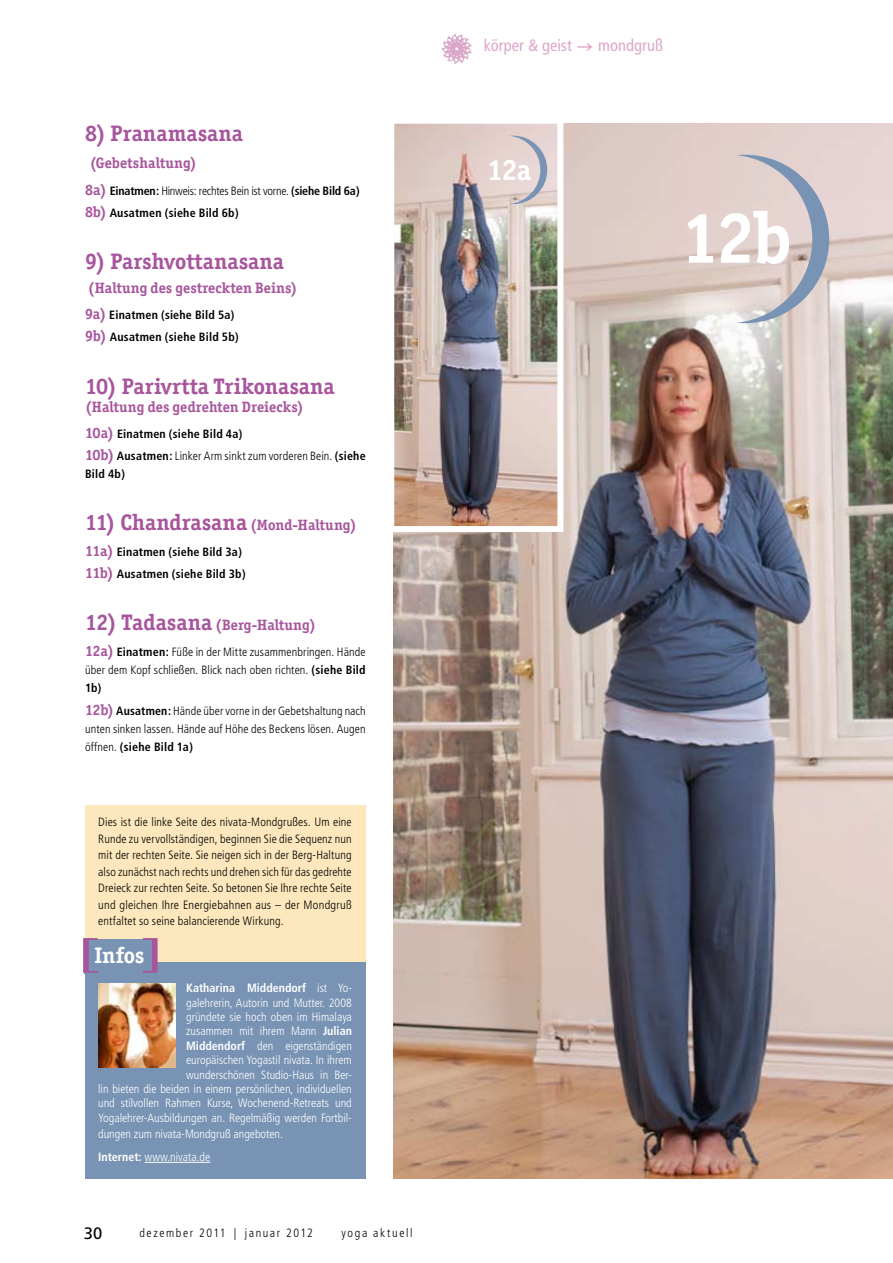
<style>
.page{position:relative;width:893px;height:1263px;background:#fff}
.page>*{position:absolute;margin:0;border:0;box-sizing:border-box;transform-origin:0 0}
.t1{font:700 72.3px "Officina Ser Itc T";color:#fff}
.t2{font:700 29.4px "Officina Ser Itc T";color:#fff}
.t3{font:700 22.5px "Officina Ser Itc T";color:#a8559d}
.t4{font:700 22.5px "Officina Ser Itc T";letter-spacing:-.005em;color:#fff}
.t5{font:condensed 16.5px "Frutiger";color:#dca7ca}
.t6{font:16.5px "Frutiger";color:#000}
.t7{font:700 15px "Officina Ser Itc T";letter-spacing:.005em;color:#a8559d}
.t8{font:300 condensed 12px/16.5px "Frutiger";letter-spacing:.015em;color:#000;text-align:justify}
.t9{font:300 condensed 12px/14.4px "Frutiger";color:#fff;text-align:right}
.t10{font:700 condensed 12px/22.2px "Frutiger";letter-spacing:.015em;color:#000}
.t11{font:300 condensed 12px "Frutiger";letter-spacing:.13em;color:#000}
.t12{font:300 condensed 12px "Frutiger";letter-spacing:.135em;color:#000}
.s1{font-family:"Officina Ser Itc T";font-stretch:normal;font-size:15px;color:#a8559d}
.s2{font-weight:300}
.s3{font-size:15px}
.s4{font-size:22.5px}
.s5{font-family:"Officina Ser Itc T";font-weight:700;font-stretch:normal;font-size:15px;color:#a8559d}
.s6{font-weight:700}
.s7{font-family:"Palatino";font-weight:400;font-stretch:normal}
</style>
<div class="page">
<img style="left:394px;top:123px;width:498px;height:1056px">
<img style="left:393px;top:123px;width:173px;height:412px">
<svg style="left:510px;top:136px;width:37px;height:68px;background:#d1c7cc"></svg>
<div style="left:85px;top:805px;width:280px;height:198px;background:#fde7bc"></div>
<div style="left:85px;top:962px;width:280px;height:217px;background:#7993b4"></div>
<hr style="left:145px;top:1162px;width:65px;height:1px;background:#fff">
<img style="left:98px;top:983px;width:78px;height:85px">
<div style="left:85px;top:940px;width:72px;height:34px;background:#7993b4"></div>
<svg style="left:83px;top:938px;width:15px;height:35px"></svg>
<svg style="left:143px;top:938px;width:15px;height:35px"></svg>
<svg style="left:736px;top:155px;width:93px;height:168px;background:#cdc5c8"></svg>
<img style="left:441px;top:33px;width:31px;height:31px">
<h3 class="t3" style="left:85px;top:119px;width:160px">8) Pranamasana</h3>
<p class="t7" style="left:90px;top:154px;width:109px">(Gebetshaltung)</p>
<p class="t10" style="left:85px;top:179px;width:276px"><span class="s1">8a)</span> Einatmen: <span class="s2">Hinweis: rechtes Bein ist vorne.</span> (siehe Bild 6a)<br><span class="s1">8b)</span> Ausatmen (siehe Bild 6b)</p>
<h3 class="t3" style="left:85px;top:247px;width:201px">9) Parshvottanasana</h3>
<p class="t7" style="left:88px;top:278px;width:211px">(Haltung des gestreckten Beins)</p>
<p class="t10" style="left:85px;top:304px;width:155px"><span class="s1">9a)</span> Einatmen (siehe Bild 5a)<br><span class="s1">9b)</span> Ausatmen (siehe Bild 5b)</p>
<h3 class="t3" style="left:85px;top:372px;width:251px">10) Parivrtta Trikonasana</h3>
<p class="t7" style="left:85px;top:397px;width:220px">(Haltung des gedrehten Dreiecks)</p>
<p class="t10" style="left:85px;top:423px;width:282px"><span class="s1">10a)</span> Einatmen (siehe Bild 4a)<br><span class="s1">10b)</span> Ausatmen: <span class="s2">Linker Arm sinkt zum vorderen Bein.</span> (siehe</p>
<p class="t10" style="left:85px;top:463px;width:41px">Bild 4b)</p>
<h3 class="t3" style="left:85px;top:509px;width:273px">11) Chandrasana <span class="s3">(Mond-Haltung)</span></h3>
<p class="t10" style="left:85px;top:540px;width:162px"><span class="s1">11a)</span> Einatmen (siehe Bild 3a)<br><span class="s1">11b)</span> Ausatmen (siehe Bild 3b)</p>
<p class="t7" style="left:85px;top:615px;width:232px"><span class="s4">12) Tadasana</span> (Berg-Haltung)</p>
<p class="t8" style="left:85px;top:643px;width:282px;line-height:18px"><span class="s5">12a)</span> <span class="s6">Einatmen:</span> Füße in der Mitte zusammenbringen. Hände über dem Kopf schließen. Blick nach oben richten. <span class="s6">(siehe Bild 1b)</span></p>
<p class="t8" style="left:85px;top:702px;width:282px;line-height:18px"><span class="s5">12b)</span> <span class="s6">Ausatmen:</span> Hände über vorne in der Gebetshaltung nach unten sinken lassen. Hände auf Höhe des Beckens lösen. Augen öffnen. <span class="s6">(siehe Bild 1a)</span></p>
<p class="t8" style="left:98px;top:814px;width:255px">Dies ist die linke Seite des nivata-Mondgrußes. Um eine Runde zu vervollständigen, beginnen Sie die Sequenz nun mit der rechten Seite. Sie neigen sich in der Berg-Haltung also zunächst nach rechts und drehen sich für das gedrehte Dreieck zur rechten Seite. So betonen Sie Ihre rechte Seite und gleichen Ihre Energiebahnen aus – der Mondgruß entfaltet so seine balancierende Wirkung.</p>
<h3 class="t4" style="left:94px;top:941px;width:52px">Infos</h3>
<p class="t9" style="left:98px;top:981px;width:255px"><span class="s6">Katharina Middendorf</span> ist Yo-<br>galehrerin, Autorin und Mutter. 2008<br>gründete sie hoch oben im Himalaya<br>zusammen mit ihrem Mann <span class="s6">Julian<br>Middendorf</span> den eigenständigen<br>europäischen Yogastil nivata. In ihrem<br>wunderschönen Studio-Haus in Ber-<br>lin bieten die beiden in einem persönlichen, individuellen und stilvollen Rahmen Kurse, Wochenend-Retreats und Yogalehrer-Ausbildungen an. Regelmäßig werden Fortbil-</p>
<p class="t9" style="left:98px;top:1123px;width:186px;line-height:23px;text-align:left">dungen zum nivata-Mondgruß angeboten.<br><span class="s6">Internet:</span> www.nivata.de</p>
<h3 class="t6" style="left:84px;top:1224px;width:20px">30</h3>
<p class="t11" style="left:139px;top:1226px;width:175px">dezember 2011 <span class="s7">|</span> januar 2012</p>
<p class="t12" style="left:342px;top:1225px;width:72px">yoga aktuell</p>
<h3 class="t5" style="left:484px;top:36px;width:89px">körper &amp; geist</h3>
<h3 class="t5" style="left:598px;top:36px;width:66px">mondgruß</h3>
<h2 class="t2" style="left:487px;top:151px;width:46px">12a</h2>
<h1 class="t1" style="left:681px;top:194px;width:112px">12b</h1>
</div>
